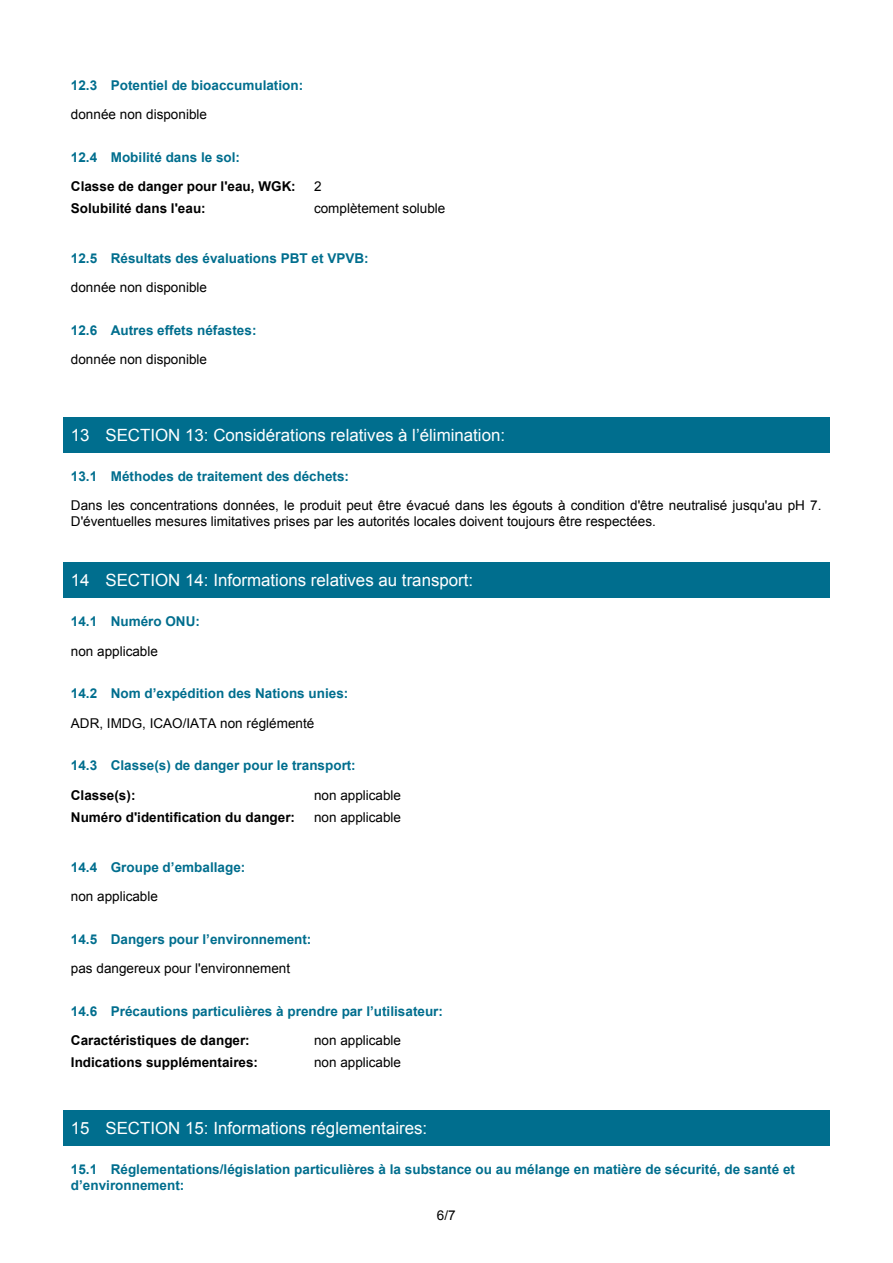
<style>
.page{position:relative;width:893px;height:1263px;background:#fff}
.page>*{position:absolute;margin:0;border:0;box-sizing:border-box;transform-origin:0 0}
.t1{font:16.8px "Arial";color:#fff}
.t2{font:700 13.5px/15.8px "Arial";color:#006e8e}
.t3{font:13.5px/15.8px "Arial";color:#000}
.t4{font:700 13.5px "Arial";color:#000}
</style>
<div class="page">
<div style="left:63px;top:417px;width:766px;height:36px;background:#006e8e"></div>
<div style="left:63px;top:562px;width:766px;height:36px;background:#006e8e"></div>
<div style="left:63px;top:1110px;width:766px;height:36px;background:#006e8e"></div>
<p class="t2" style="left:71px;top:77px;width:234px">12.3 Potentiel de bioaccumulation:</p>
<p class="t3" style="left:71px;top:106px;width:138px">donnée non disponible</p>
<p class="t2" style="left:71px;top:149px;width:171px">12.4 Mobilité dans le sol:</p>
<p class="t4" style="left:71px;top:179px;width:226px">Classe de danger pour l'eau, WGK:</p>
<p class="t3" style="left:314px;top:178px;width:9px">2</p>
<p class="t4" style="left:71px;top:201px;width:136px">Solubilité dans l'eau:</p>
<p class="t3" style="left:314px;top:201px;width:133px">complètement soluble</p>
<p class="t2" style="left:71px;top:250px;width:299px">12.5 Résultats des évaluations PBT et VPVB:</p>
<p class="t3" style="left:71px;top:280px;width:138px">donnée non disponible</p>
<p class="t2" style="left:71px;top:322px;width:187px">12.6 Autres effets néfastes:</p>
<p class="t3" style="left:71px;top:352px;width:138px">donnée non disponible</p>
<p class="t1" style="left:71px;top:425px;width:436px">13 SECTION 13: Considérations relatives à l’élimination:</p>
<p class="t2" style="left:71px;top:469px;width:280px">13.1 Méthodes de traitement des déchets:</p>
<p class="t3" style="left:71px;top:498px;width:752px">Dans les concentrations données, le produit peut être évacué dans les égouts à condition d'être neutralisé jusqu'au pH 7.<br>D'éventuelles mesures limitatives prises par les autorités locales doivent toujours être respectées.</p>
<p class="t1" style="left:71px;top:571px;width:404px">14 SECTION 14: Informations relatives au transport:</p>
<p class="t2" style="left:71px;top:614px;width:131px">14.1 Numéro ONU:</p>
<p class="t3" style="left:71px;top:643px;width:89px">non applicable</p>
<p class="t2" style="left:71px;top:686px;width:279px">14.2 Nom d’expédition des Nations unies:</p>
<p class="t3" style="left:71px;top:715px;width:245px">ADR, IMDG, ICAO/IATA non réglémenté</p>
<p class="t2" style="left:71px;top:758px;width:286px">14.3 Classe(s) de danger pour le transport:</p>
<p class="t4" style="left:71px;top:787px;width:66px">Classe(s):</p>
<p class="t3" style="left:314px;top:787px;width:89px">non applicable</p>
<p class="t4" style="left:71px;top:810px;width:226px">Numéro d'identification du danger:</p>
<p class="t3" style="left:314px;top:809px;width:89px">non applicable</p>
<p class="t2" style="left:71px;top:859px;width:176px">14.4 Groupe d’emballage:</p>
<p class="t3" style="left:71px;top:888px;width:89px">non applicable</p>
<p class="t2" style="left:71px;top:931px;width:242px">14.5 Dangers pour l’environnement:</p>
<p class="t3" style="left:71px;top:960px;width:221px">pas dangereux pour l'environnement</p>
<p class="t2" style="left:71px;top:1003px;width:373px">14.6 Précautions particulières à prendre par l’utilisateur:</p>
<p class="t4" style="left:71px;top:1033px;width:180px">Caractéristiques de danger:</p>
<p class="t3" style="left:314px;top:1032px;width:89px">non applicable</p>
<p class="t4" style="left:71px;top:1055px;width:189px">Indications supplémentaires:</p>
<p class="t3" style="left:314px;top:1055px;width:89px">non applicable</p>
<p class="t1" style="left:71px;top:1118px;width:358px">15 SECTION 15: Informations réglementaires:</p>
<p class="t2" style="left:71px;top:1162px;width:725px">15.1 Réglementations/législation particulières à la substance ou au mélange en matière de sécurité, de santé et d’environnement:</p>
<p class="t3" style="left:437px;top:1208px;width:20px">6/7</p>
</div>
